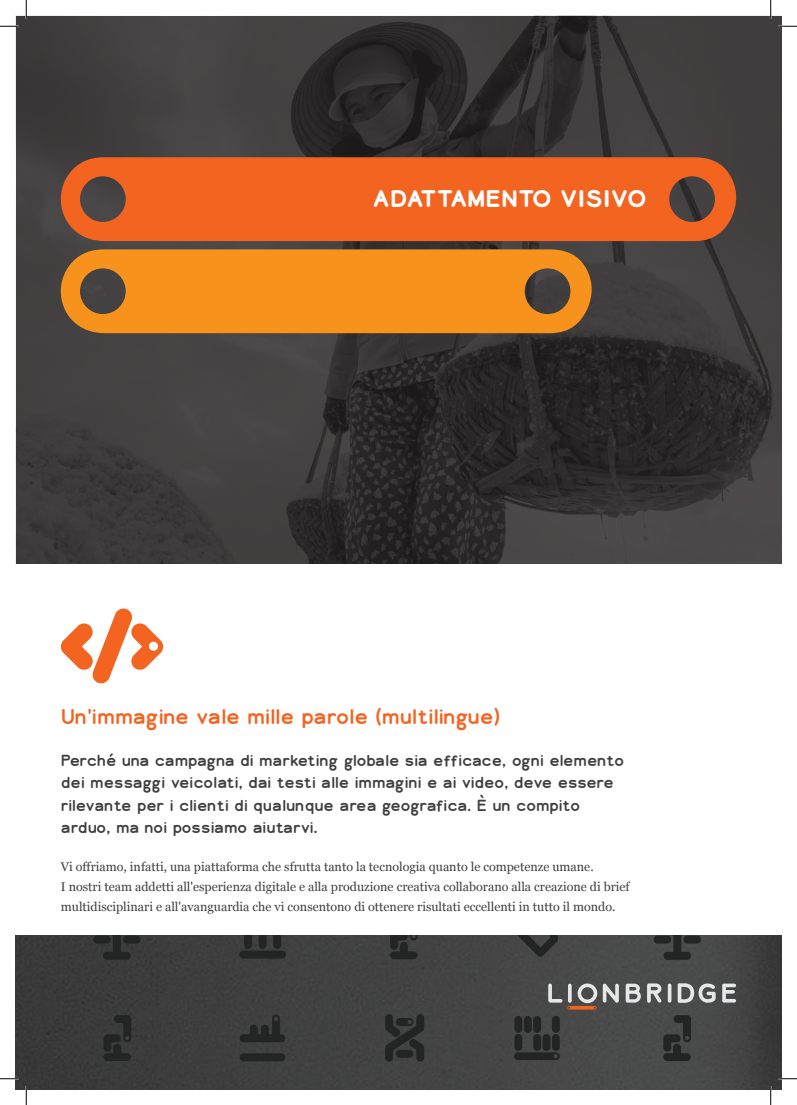
<style>
.page{position:relative;width:797px;height:1105px;background:#fff}
.page>*{position:absolute;margin:0;border:0;box-sizing:border-box;transform-origin:0 0}
.Lion_Main_Title{font:700 22.5px "Lionbridge Sans";color:#fff}
.Lion_Header{font:20px "Lionbridge Sans";color:#f36421}
.Lion_Header_Sub{font:15px/22.5px "Lionbridge Sans";color:#3e3e3f}
.Lion_Intro{font:12.5px/20px "Georgia";color:#3e3e3f}
</style>
<div class="page">
<img style="left:16px;top:16px;width:765px;height:547px">
<img style="left:16px;top:935px;width:765px;height:154px">
<svg style="left:625px;top:984px;width:16px;height:18px"></svg>
<svg style="left:647px;top:983px;width:14px;height:20px"></svg>
<svg style="left:667px;top:984px;width:4px;height:19px"></svg>
<svg style="left:548px;top:983px;width:71px;height:26px"></svg>
<svg style="left:677px;top:983px;width:38px;height:20px"></svg>
<svg style="left:722px;top:984px;width:14px;height:18px"></svg>
<svg style="left:61px;top:157px;width:675px;height:84px;fill:#f36421"></svg>
<svg style="left:61px;top:249px;width:530px;height:84px;fill:#f7931d"></svg>
<svg style="left:61px;top:608px;width:102px;height:76px"></svg>
<svg style="left:0;top:25px;width:19px;height:2px"></svg>
<svg style="left:778px;top:25px;width:19px;height:2px"></svg>
<svg style="left:0;top:1078px;width:19px;height:1px"></svg>
<svg style="left:778px;top:1078px;width:19px;height:1px"></svg>
<svg style="left:25px;top:0;width:2px;height:19px"></svg>
<svg style="left:25px;top:1086px;width:2px;height:19px"></svg>
<svg style="left:770px;top:0;width:1px;height:19px"></svg>
<svg style="left:770px;top:1086px;width:1px;height:19px"></svg>
<p class="Lion_Main_Title" style="left:372px;top:183px;width:276px">ADATTAMENTO VISIVO</p>
<p class="Lion_Header" style="left:61px;top:702px;width:441px">Un'immagine vale mille parole (multilingue)</p>
<p class="Lion_Header_Sub" style="left:61px;top:749px;width:565px">Perché una campagna di marketing globale sia efficace, ogni elemento dei messaggi veicolati, dai testi alle immagini e ai video, deve essere rilevante per i clienti di qualunque area geografica. È un compito arduo, ma noi possiamo aiutarvi.</p>
<p class="Lion_Intro" style="left:61px;top:857px;width:570px">Vi offriamo, infatti, una piattaforma che sfrutta tanto la tecnologia quanto le competenze umane.<br>I nostri team addetti all'esperienza digitale e alla produzione creativa collaborano alla creazione di brief multidisciplinari e all'avanguardia che vi consentono di ottenere risultati eccellenti in tutto il mondo.</p>
</div>
